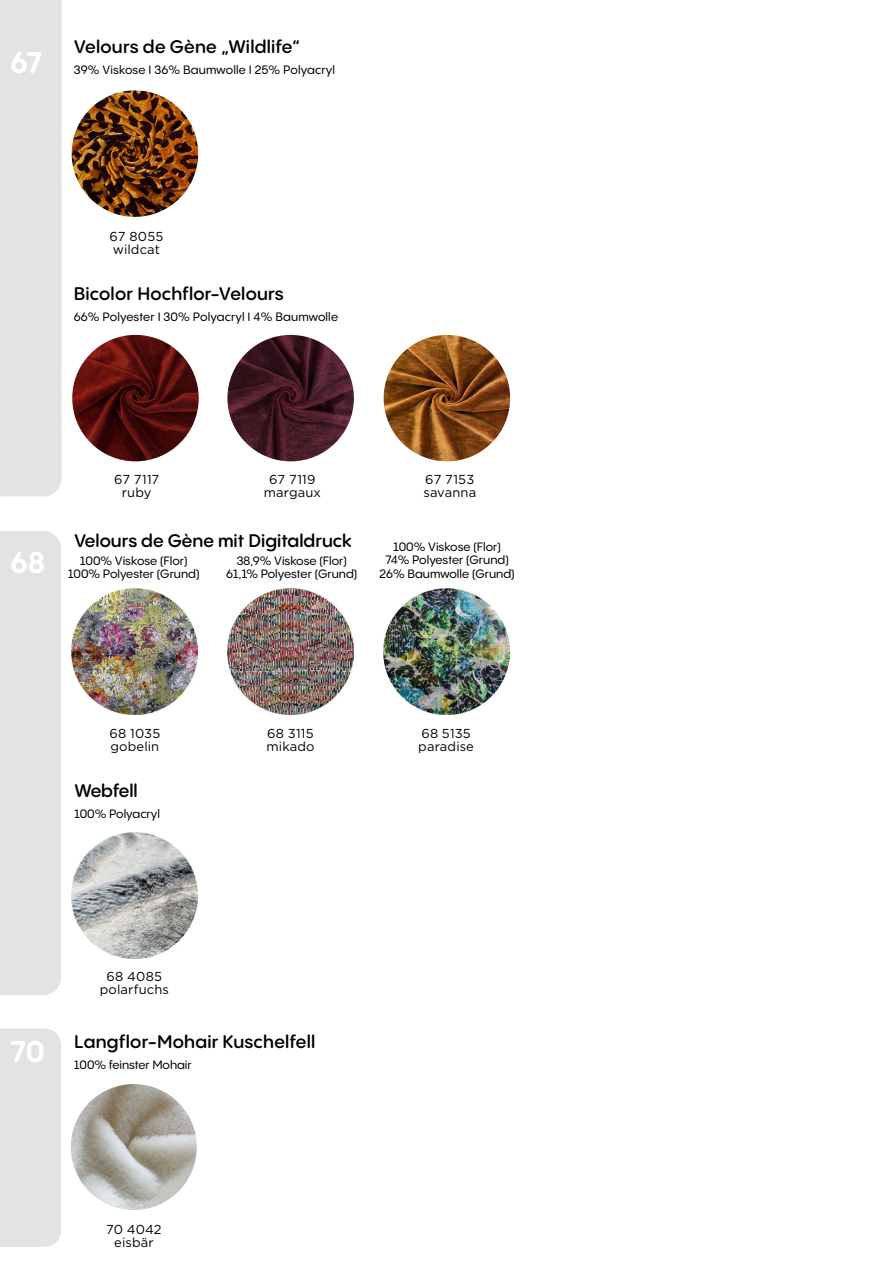
<style>
.page{position:relative;width:893px;height:1263px;background:#fff}
.page>*{position:absolute;margin:0;border:0;box-sizing:border-box;transform-origin:0 0}
.t1{font:700 29.7px "PP Pangram Sans Rounded";color:#fff}
.t2{font:600 18px "PP Pangram Sans Rounded";letter-spacing:.01em;color:#000}
.t3{font:600 18px "PP Pangram Sans Rounded";letter-spacing:-.01em;color:#000}
.t4{font:12.9px/12.9px "Gotham";letter-spacing:.01em;color:#000}
.t5{font:500 12px/13.5px "PP Pangram Sans Rounded";color:#000;text-align:center}
</style>
<div class="page">
<div style="left:0;top:531px;width:61px;height:464px;background:#e4e3e2"></div>
<div style="left:0;top:0;width:62px;height:496px;background:#e4e3e2"></div>
<div style="left:0;top:1028px;width:61px;height:219px;background:#e3e3e3"></div>
<img style="left:72px;top:335px;width:127px;height:126px;border-radius:63px">
<img style="left:227px;top:335px;width:127px;height:126px;border-radius:63px">
<img style="left:384px;top:335px;width:126px;height:126px;border-radius:63px">
<img style="left:72px;top:90px;width:126px;height:127px;border-radius:63px">
<img style="left:383px;top:588px;width:126px;height:126px">
<img style="left:72px;top:832px;width:126px;height:126px">
<img style="left:228px;top:588px;width:125px;height:126px">
<img style="left:72px;top:588px;width:126px;height:126px">
<img style="left:71px;top:1084px;width:126px;height:126px;border-radius:63px">
<h1 class="t1" style="left:11px;top:43px;width:33px">67</h1>
<h2 class="t2" style="left:74px;top:35px;width:228px">Velours de Gène „Wildlife“</h2>
<p class="t5" style="left:74px;top:63px;width:263px">39% Viskose I 36% Baumwolle I 25% Polyacryl</p>
<p class="t4" style="left:110px;top:230px;width:55px">67 8055 wildcat</p>
<h2 class="t2" style="left:74px;top:281px;width:212px">Bicolor Hochflor-Velours</h2>
<p class="t5" style="left:74px;top:309px;width:266px">66% Polyester I 30% Polyacryl I 4% Baumwolle</p>
<h1 class="t1" style="left:11px;top:542px;width:36px">68</h1>
<p class="t4" style="left:114px;top:473px;width:47px;text-align:center">67 7117 ruby</p>
<p class="t4" style="left:264px;top:473px;width:59px;text-align:center">67 7119 margaux</p>
<h2 class="t2" style="left:74px;top:528px;width:279px">Velours de Gène mit Digitaldruck</h2>
<p class="t5" style="left:68px;top:553px;width:133px">100% Viskose (Flor)<br>100% Polyester (Grund)</p>
<p class="t5" style="left:226px;top:553px;width:133px">38,9% Viskose (Flor)<br>61,1% Polyester (Grund)</p>
<p class="t4" style="left:423px;top:473px;width:54px">67 7153 savanna</p>
<p class="t5" style="left:380px;top:539px;width:137px">100% Viskose (Flor)<br>74% Polyester (Grund)<br>26% Baumwolle (Grund)</p>
<p class="t4" style="left:109px;top:726px;width:52px">68 1035 gobelin</p>
<p class="t4" style="left:266px;top:726px;width:50px">68 3115 mikado</p>
<h2 class="t3" style="left:74px;top:779px;width:65px">Webfell</h2>
<p class="t5" style="left:74px;top:807px;width:87px">100% Polyacryl</p>
<p class="t4" style="left:418px;top:726px;width:57px">68 5135 paradise</p>
<h1 class="t1" style="left:11px;top:1031px;width:36px">70</h1>
<p class="t4" style="left:100px;top:970px;width:71px;text-align:center">68 4085 polarfuchs</p>
<h2 class="t2" style="left:74px;top:1030px;width:243px">Langflor-Mohair Kuschelfell</h2>
<p class="t5" style="left:74px;top:1058px;width:119px">100% feinster Mohair</p>
<p class="t4" style="left:106px;top:1222px;width:57px;text-align:center">70 4042 eisbär</p>
</div>
